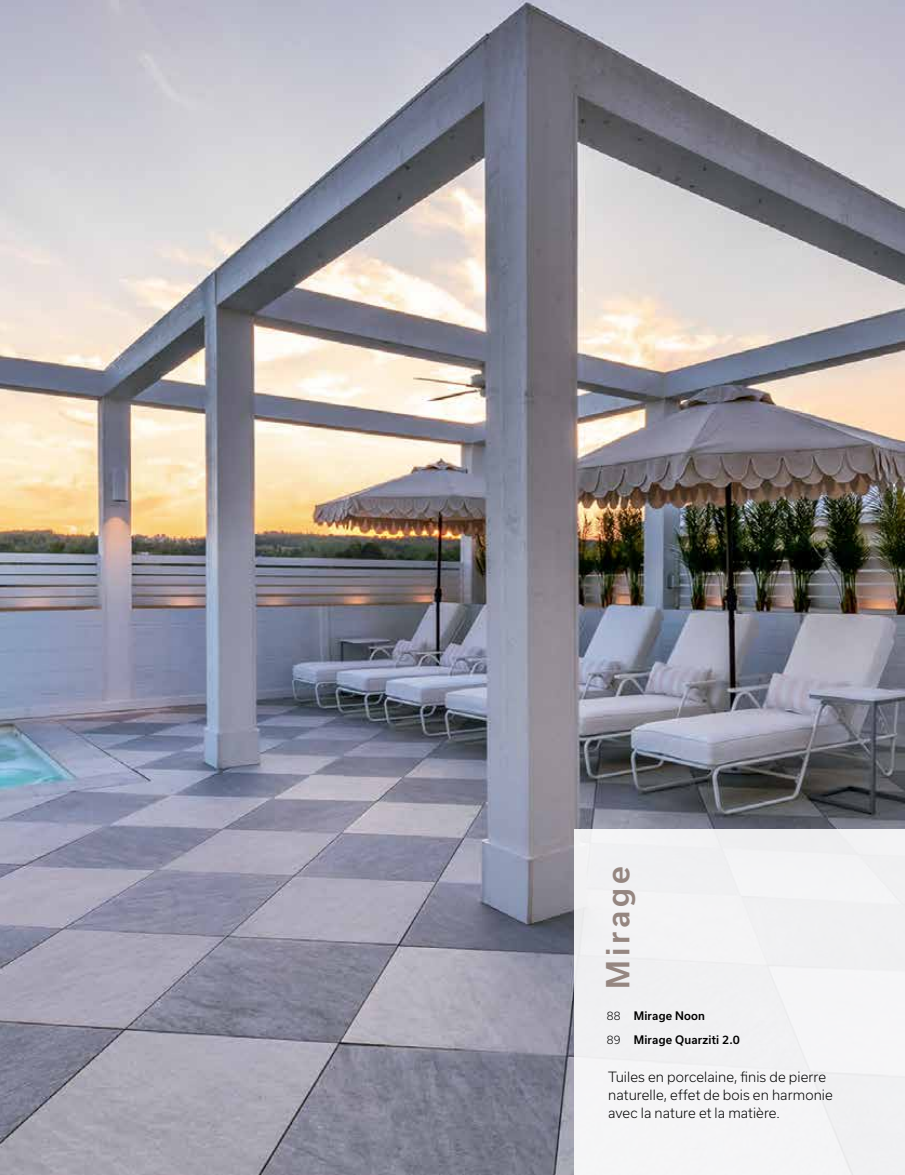
<style>
.page{position:relative;width:905px;height:1175px;background:#fff}
.page>*{position:absolute;margin:0;border:0;box-sizing:border-box;transform-origin:0 0}
.t1{font:500 30.3px "Usual";letter-spacing:.125em;color:#958680}
.t2{font:300 13.5px/18px "Usual";letter-spacing:.005em;color:#000}
.t3{font:500 11.25px/24px "Usual";letter-spacing:.015em;color:#000}
.s1{font-weight:300}
</style>
<div class="page">
<img style="left:0;top:0;width:904px;height:1174px">
<div style="left:574px;top:829px;width:330px;height:345px;background:#f3f3f4"></div>
<h1 class="t1" style="left:600px;top:988px;width:124px;rotate:-90deg">Mirage</h1>
<p class="t3" style="left:606px;top:1003px;width:135px"><span class="s1">88</span> Mirage Noon<br><span class="s1">89</span> Mirage Quarziti 2.0</p>
<p class="t2" style="left:608px;top:1067px;width:226px">Tuiles en porcelaine, finis de pierre naturelle, effet de bois en harmonie avec la nature et la matière.</p>
</div>
